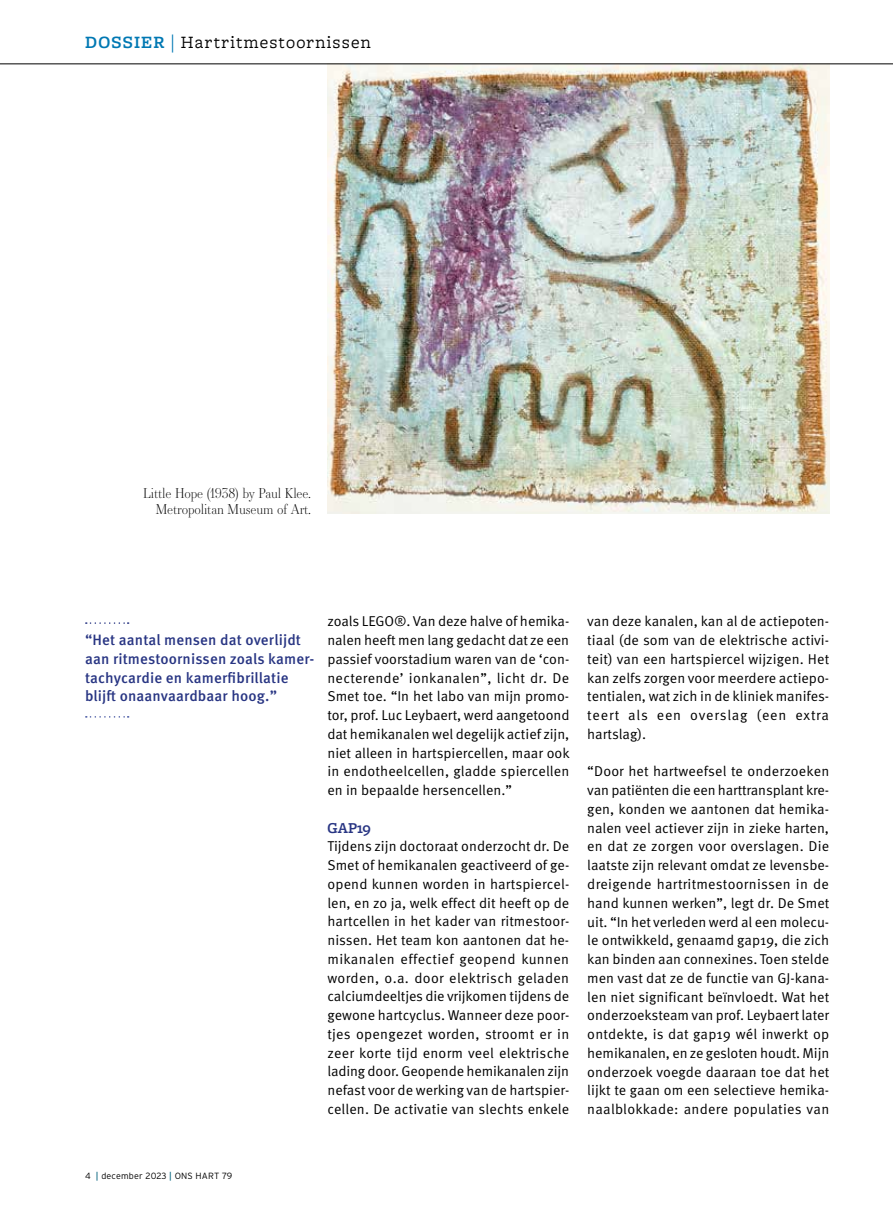
<style>
.page{position:relative;width:893px;height:1212px;background:#fff}
.page>*{position:absolute;margin:0;border:0;box-sizing:border-box;transform-origin:0 0}
.t1{font:18px "Freight Macro Pro";letter-spacing:.06em;color:#000}
.t2{font:600 15.75px "Freight Macro Pro";color:#283583}
.t3{font:500 15px/18.8px "Meta Pro";letter-spacing:.01em;color:#283583}
.t4{font:14.25px/18.8px "Meta Pro Norm";letter-spacing:.005em;color:#000;text-align:justify}
.t5{font:300 13.5px/16.2px "Essonnes Display";letter-spacing:-.01em;color:#000;text-align:right}
.t6{font:300 9px "Interstate";letter-spacing:.02em;color:#000}
.s1{font-weight:600;color:#0078b3}
.s2{font-family:"Source Serif 4 Display";font-weight:700;color:#0078b3}
.s3{font-weight:400;color:#00627d}
</style>
<div class="page">
<img style="left:327px;top:65px;width:502px;height:449px">
<svg style="left:86px;top:622px;width:43px;height:2px"></svg>
<svg style="left:86px;top:716px;width:43px;height:2px"></svg>
<hr style="left:0;top:64px;width:893px;height:1px;background:#000">
<p class="t1" style="left:85px;top:30px;width:287px"><span class="s1">DOSSIER</span> <span class="s2">|</span> Hartritmestoornissen</p>
<p class="t5" style="left:143px;top:485px;width:169px">Little Hope (1938) by Paul Klee.<br>Metropolitan Museum of Art.</p>
<p class="t3" style="left:85px;top:630px;width:231px">“Het aantal mensen dat overlijdt aan ritmestoornissen zoals kamer&shy;tachycardie en kamerfibrillatie blijft onaanvaardbaar hoog.”</p>
<p class="t4" style="left:327px;top:611px;width:244px">zoals LEGO®. Van deze halve of hemika&shy;nalen heeft men lang gedacht dat ze een passief voorstadium waren van de ‘con&shy;necterende’ ionkanalen”, licht dr. De Smet toe. “In het labo van mijn promo&shy;tor, prof. Luc Leybaert, werd aangetoond dat hemikanalen wel degelijk actief zijn, niet alleen in hartspiercellen, maar ook in endotheelcellen, gladde spiercellen en in bepaalde hersencellen.”</p>
<p class="t2" style="left:327px;top:816px;width:45px">GAP19</p>
<p class="t4" style="left:327px;top:836px;width:243px">Tijdens zijn doctoraat onderzocht dr. De Smet of hemikanalen geactiveerd of ge&shy;opend kunnen worden in hartspiercel&shy;len, en zo ja, welk effect dit heeft op de hartcellen in het kader van ritmestoor&shy;nissen. Het team kon aantonen dat he&shy;mikanalen effectief geopend kunnen worden, o.a. door elektrisch geladen calciumdeeltjes die vrijkomen tijdens de gewone hartcyclus. Wanneer deze poor&shy;tjes opengezet worden, stroomt er in zeer korte tijd enorm veel elektrische lading door. Geopende hemikanalen zijn nefast voor de werking van de hartspier&shy;cellen. De activatie van slechts enkele</p>
<p class="t4" style="left:587px;top:611px;width:243px">van deze kanalen, kan al de actiepoten&shy;tiaal (de som van de elektrische activi&shy;teit) van een hartspiercel wijzigen. Het kan zelfs zorgen voor meerdere actiepo&shy;tentialen, wat zich in de kliniek manifes&shy;teert als een overslag (een extra hartslag).</p>
<p class="t4" style="left:587px;top:761px;width:244px">“Door het hartweefsel te onderzoeken van patiënten die een harttransplant kre&shy;gen, konden we aantonen dat hemika&shy;nalen veel actiever zijn in zieke harten, en dat ze zorgen voor overslagen. Die laatste zijn relevant omdat ze levensbe&shy;dreigende hartritmestoornissen in de hand kunnen werken”, legt dr. De Smet uit. “In het verleden werd al een molecu&shy;le ontwikkeld, genaamd gap19, die zich kan binden aan connexines. Toen stelde men vast dat ze de functie van GJ-kana&shy;len niet significant beïnvloedt. Wat het onderzoeksteam van prof. Leybaert later ontdekte, is dat gap19 wél inwerkt op hemikanalen, en ze gesloten houdt. Mijn onderzoek voegde daaraan toe dat het lijkt te gaan om een selectieve hemika&shy;naalblokkade: andere populaties van</p>
<p class="t6" style="left:85px;top:1170px;width:149px">4 <span class="s3">|</span> december 2023 <span class="s3">|</span> ONS HART 79</p>
</div>
